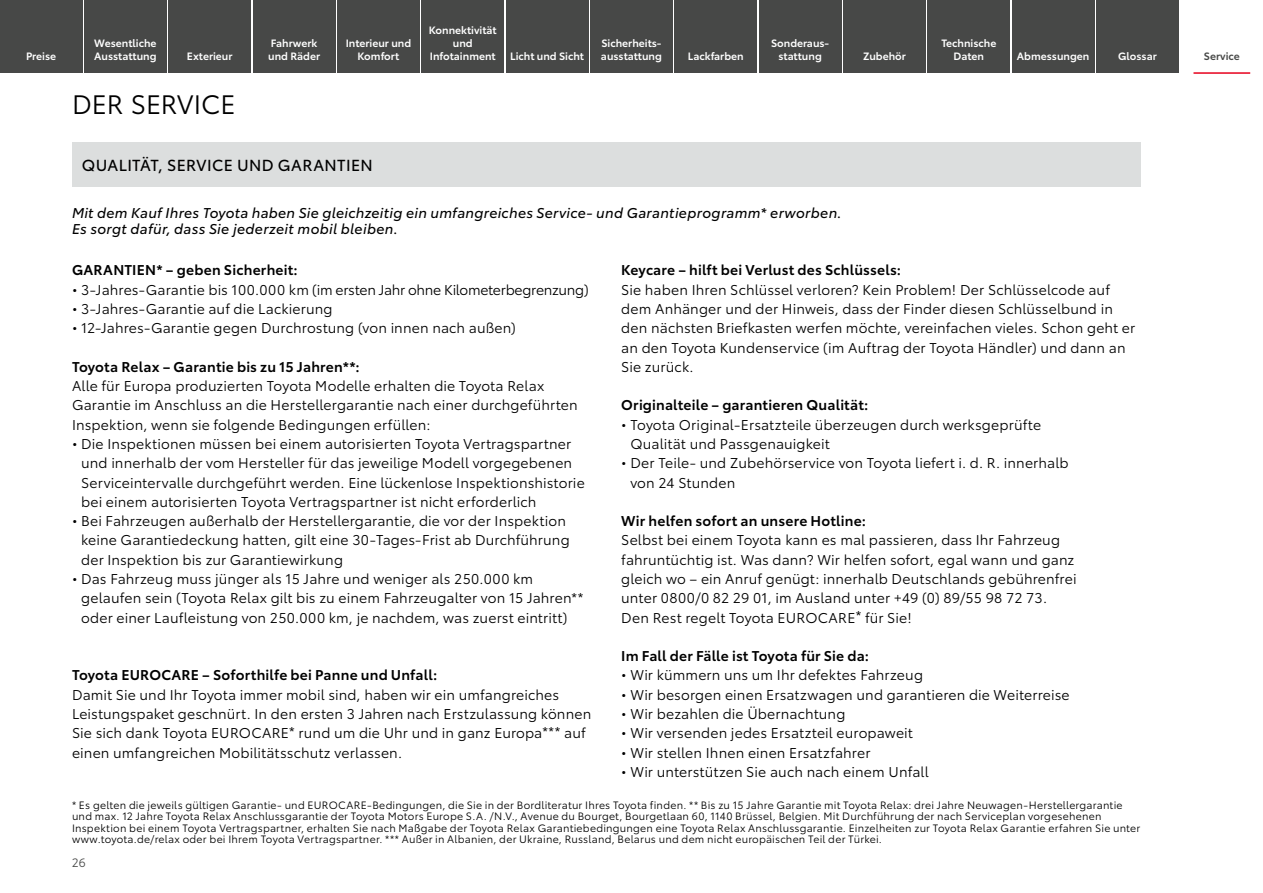
<style>
.page{position:relative;width:1263px;height:893px;background:#fff}
.page>*{position:absolute;margin:0;border:0;box-sizing:border-box;transform-origin:0 0}
.t1{font:26.25px "Toyota Type";letter-spacing:-.005em;color:#000}
.t2{font:15.75px "Toyota Type";letter-spacing:.025em;color:#000}
.t3{font:14.1px/19.4px "Toyota Type";letter-spacing:.01em;color:#000}
.t4{font:italic 14.1px/16.6px "Toyota Type";letter-spacing:.02em;color:#000}
.t5{font:600 14.1px "Toyota Type";letter-spacing:.015em;color:#000}
.t6{font:14.1px "Toyota Type";letter-spacing:-.015em;color:#000}
.t7{font:12px "Toyota Type";color:#474847}
.t8{font:10.5px/11.4px "Toyota Type";letter-spacing:.02em;color:#000}
._1_Verlinkung{font:600 10.5px/12.6px "Toyota Type";color:#fff;text-align:center}
._1_Verlinkung_aktuel{font:600 10.5px "Toyota Type";color:#474847}
.s1{font-weight:600}
</style>
<div class="page">
<div style="left:72px;top:142px;width:1069px;height:45px;background:#dcdede"></div>
<div style="left:0;top:0;width:82px;height:72px;background:#474847"></div>
<div style="left:84px;top:0;width:83px;height:72px;background:#474847"></div>
<div style="left:169px;top:0;width:82px;height:72px;background:#474847"></div>
<div style="left:253px;top:0;width:82px;height:72px;background:#474847"></div>
<div style="left:337px;top:0;width:83px;height:72px;background:#474847"></div>
<div style="left:422px;top:0;width:82px;height:72px;background:#474847"></div>
<div style="left:506px;top:0;width:82px;height:72px;background:#474847"></div>
<div style="left:590px;top:0;width:83px;height:72px;background:#474847"></div>
<div style="left:675px;top:0;width:82px;height:72px;background:#474847"></div>
<div style="left:759px;top:0;width:82px;height:72px;background:#474847"></div>
<div style="left:843px;top:0;width:82px;height:72px;background:#474847"></div>
<div style="left:928px;top:0;width:82px;height:72px;background:#474847"></div>
<div style="left:1012px;top:0;width:82px;height:72px;background:#474847"></div>
<div style="left:1096px;top:0;width:82px;height:72px;background:#474847"></div>
<hr style="left:1193px;top:72px;width:57px;height:2px;background:#e7001d">
<p class="_1_Verlinkung" style="left:26px;top:49px;width:32px">Preise</p>
<p class="_1_Verlinkung" style="left:94px;top:36px;width:64px;text-align:left">Wesentliche<br>Ausstattung</p>
<p class="_1_Verlinkung" style="left:187px;top:49px;width:47px">Exterieur</p>
<p class="t1" style="left:72px;top:86px;width:165px">DER SERVICE</p>
<p class="_1_Verlinkung" style="left:268px;top:36px;width:53px;text-align:left">Fahrwerk und Räder</p>
<p class="_1_Verlinkung" style="left:346px;top:36px;width:67px">Interieur und<br>Komfort</p>
<p class="_1_Verlinkung" style="left:429px;top:23px;width:69px">Konnektivität und<br>Infotainment</p>
<p class="_1_Verlinkung" style="left:510px;top:49px;width:75px">Licht und Sicht</p>
<p class="_1_Verlinkung" style="left:601px;top:36px;width:63px;text-align:left">Sicherheits&shy;ausstattung</p>
<p class="_1_Verlinkung" style="left:688px;top:49px;width:57px">Lackfarben</p>
<p class="_1_Verlinkung" style="left:771px;top:36px;width:60px">Sonderaus&shy;stattung</p>
<p class="_1_Verlinkung" style="left:863px;top:49px;width:44px">Zubehör</p>
<p class="_1_Verlinkung" style="left:941px;top:36px;width:56px">Technische<br>Daten</p>
<p class="_1_Verlinkung" style="left:1017px;top:49px;width:74px">Abmessungen</p>
<p class="_1_Verlinkung" style="left:1118px;top:49px;width:40px">Glossar</p>
<p class="_1_Verlinkung_aktuel" style="left:1204px;top:48px;width:37px">Service</p>
<p class="t2" style="left:82px;top:153px;width:292px">QUALITÄT, SERVICE UND GARANTIEN</p>
<p class="t4" style="left:72px;top:203px;width:771px">Mit dem Kauf Ihres Toyota haben Sie gleichzeitig ein umfangreiches Service- und Garantieprogramm* erworben.<br>Es sorgt dafür, dass Sie jederzeit mobil bleiben.</p>
<p class="t5" style="left:72px;top:260px;width:227px">GARANTIEN* – geben Sicherheit:</p>
<p class="t6" style="left:72px;top:279px;width:518px">• 3-Jahres-Garantie bis 100.000 km (im ersten Jahr ohne Kilometerbegrenzung)</p>
<p class="t3" style="left:72px;top:298px;width:262px">• 3-Jahres-Garantie auf die Lackierung</p>
<p class="t3" style="left:72px;top:317px;width:445px">• 12-Jahres-Garantie gegen Durchrostung (von innen nach außen)</p>
<p class="t3" style="left:72px;top:356px;width:507px"><span class="s1">Toyota Relax – Garantie bis zu 15 Jahren**:<br></span>Alle für Europa produzierten Toyota Modelle erhalten die Toyota Relax Garantie im Anschluss an die Herstellergarantie nach einer durchgeführten Inspektion, wenn sie folgende Bedingungen erfüllen:</p>
<p class="t3" style="left:81px;top:433px;width:505px;text-indent:-9px">• Die Inspektionen müssen bei einem autorisierten Toyota Vertragspartner und innerhalb der vom Hersteller für das jeweilige Modell vorgegebenen Serviceintervalle durchgeführt werden. Eine lückenlose Inspektionshistorie bei einem autorisierten Toyota Vertragspartner ist nicht erforderlich</p>
<p class="t3" style="left:81px;top:510px;width:490px;text-indent:-9px">• Bei Fahrzeugen außerhalb der Herstellergarantie, die vor der Inspektion keine Garantiedeckung hatten, gilt eine 30-Tages-Frist ab Durchführung der Inspektion bis zur Garantiewirkung</p>
<p class="t3" style="left:81px;top:568px;width:504px;text-indent:-9px">• Das Fahrzeug muss jünger als 15 Jahre und weniger als 250.000 km gelaufen sein (Toyota Relax gilt bis zu einem Fahrzeugalter von 15 Jahren** oder einer Laufleistung von 250.000 km, je nachdem, was zuerst eintritt)</p>
<p class="t3" style="left:621px;top:260px;width:515px"><span class="s1">Keycare – hilft bei Verlust des Schlüssels:<br></span>Sie haben Ihren Schlüssel verloren? Kein Problem! Der Schlüsselcode auf dem Anhänger und der Hinweis, dass der Finder diesen Schlüsselbund in den nächsten Briefkasten werfen möchte, vereinfachen vieles. Schon geht er an den Toyota Kundenservice (im Auftrag der Toyota Händler) und dann an Sie zurück.</p>
<p class="t5" style="left:621px;top:395px;width:249px">Originalteile – garantieren Qualität:</p>
<p class="t3" style="left:630px;top:414px;width:412px;text-indent:-9px">• Toyota Original-Ersatzteile überzeugen durch werksgeprüfte<br>Qualität und Passgenauigkeit</p>
<p class="t3" style="left:630px;top:452px;width:440px;text-indent:-9px">• Der Teile- und Zubehörservice von Toyota liefert i. d. R. innerhalb von 24 Stunden</p>
<p class="t3" style="left:621px;top:510px;width:457px"><span class="s1">Wir helfen sofort an unsere Hotline:<br></span>Selbst bei einem Toyota kann es mal passieren, dass Ihr Fahrzeug fahruntüchtig ist. Was dann? Wir helfen sofort, egal wann und ganz gleich wo – ein Anruf genügt: innerhalb Deutschlands gebührenfrei unter 0800/0 82 29 01, im Ausland unter +49 (0) 89/55 98 72 73.<br>Den Rest regelt Toyota EUROCARE* für Sie!</p>
<p class="t5" style="left:621px;top:645px;width:249px">Im Fall der Fälle ist Toyota für Sie da:</p>
<p class="t3" style="left:621px;top:665px;width:303px">• Wir kümmern uns um Ihr defektes Fahrzeug</p>
<p class="t3" style="left:621px;top:684px;width:450px">• Wir besorgen einen Ersatzwagen und garantieren die Weiterreise</p>
<p class="t3" style="left:621px;top:703px;width:226px">• Wir bezahlen die Übernachtung</p>
<p class="t3" style="left:621px;top:722px;width:293px">• Wir versenden jedes Ersatzteil europaweit</p>
<p class="t3" style="left:621px;top:742px;width:251px">• Wir stellen Ihnen einen Ersatzfahrer</p>
<p class="t3" style="left:621px;top:761px;width:309px">• Wir unterstützen Sie auch nach einem Unfall</p>
<p class="t3" style="left:72px;top:665px;width:521px"><span class="s1">Toyota EUROCARE – Soforthilfe bei Panne und Unfall:<br></span>Damit Sie und Ihr Toyota immer mobil sind, haben wir ein umfangreiches Leistungspaket geschnürt. In den ersten 3 Jahren nach Erstzulassung können Sie sich dank Toyota EUROCARE* rund um die Uhr und in ganz Europa*** auf einen umfangreichen Mobilitätsschutz verlassen.</p>
<p class="t8" style="left:72px;top:799px;width:1070px">* Es gelten die jeweils gültigen Garantie- und EUROCARE-Bedingungen, die Sie in der Bordliteratur Ihres Toyota finden. ** Bis zu 15 Jahre Garantie mit Toyota Relax: drei Jahre Neuwagen-Herstellergarantie und max. 12 Jahre Toyota Relax Anschlussgarantie der Toyota Motors Europe S.A. /N.V., Avenue du Bourget, Bourgetlaan 60, 1140 Brüssel, Belgien. Mit Durchführung der nach Serviceplan vorgesehenen Inspektion bei einem Toyota Vertragspartner, erhalten Sie nach Maßgabe der Toyota Relax Garantiebedingungen eine Toyota Relax Anschlussgarantie. Einzelheiten zur Toyota Relax Garantie erfahren Sie unter www.toyota.de/relax oder bei Ihrem Toyota Vertragspartner. *** Außer in Albanien, der Ukraine, Russland, Belarus und dem nicht europäischen Teil der Türkei.</p>
<p class="t7" style="left:72px;top:854px;width:15px">26</p>
</div>
